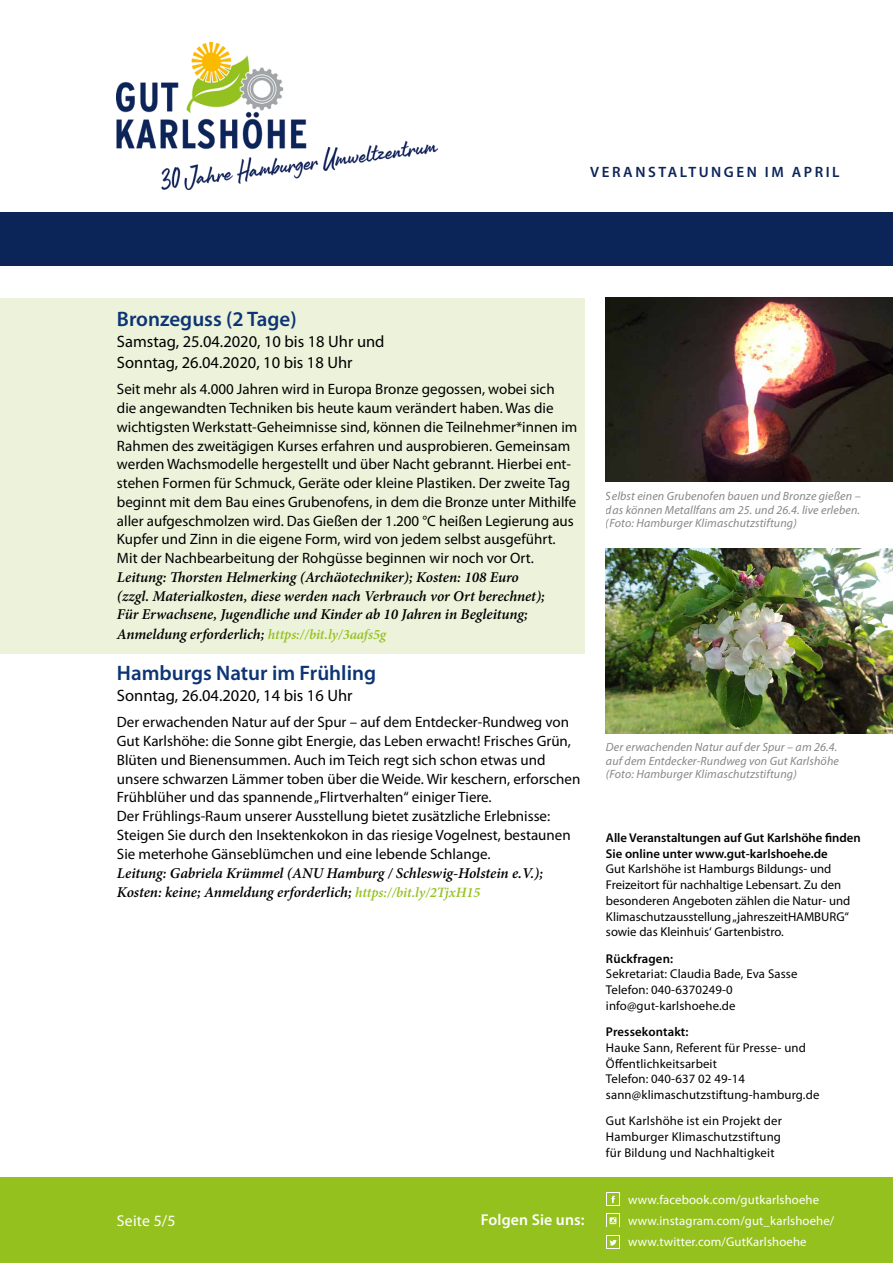
<style>
.page{position:relative;width:893px;height:1263px;background:#fff}
.page>*{position:absolute;margin:0;border:0;box-sizing:border-box;transform-origin:0 0}
.t1{font:600 21px "Myriad Pro";color:#0d3576}
.t2{font:16.5px/21px "Myriad Pro";color:#000}
.t3{font:600 15.75px "Myriad Pro";letter-spacing:.01em;color:#fff}
.t4{font:15.75px "Myriad Pro";letter-spacing:.01em;color:#fff}
.t5{font:15px/18.8px "Myriad Pro";color:#000}
.t6{font:italic 600 15px/19px "Minion Pro";letter-spacing:-.005em;color:#000}
.t7{font:600 15px "Myriad Pro";letter-spacing:.17em;color:#0b2559}
.t8{font:12.75px/15.8px "Myriad Pro";letter-spacing:.01em;color:#000}
.t9{font:600 12.75px/15.8px "Myriad Pro";color:#000}
.t10{font:12.75px/21px "Myriad Pro";letter-spacing:.01em;color:#fff}
.t11{font:italic 12px/13.5px "Myriad Pro";letter-spacing:.01em;color:#878787;text-align:justify}
.s1{font-size:14.25px;color:#95c11f}
</style>
<div class="page">
<div style="left:0;top:298px;width:585px;height:356px;background:#ecf3da"></div>
<div style="left:0;top:213px;width:893px;height:53px;background:#0b2559"></div>
<img style="left:117px;top:43px;width:320px;height:146px">
<div style="left:0;top:1178px;width:893px;height:85px;background:#95c11f"></div>
<div style="left:606px;top:1192px;width:14px;height:14px;background:#fff"></div>
<svg style="left:607px;top:1193px;width:12px;height:12px"></svg>
<svg style="left:609px;top:1217px;width:8px;height:8px"></svg>
<svg style="left:609px;top:1240px;width:8px;height:6px"></svg>
<img style="left:606px;top:298px;width:287px;height:184px">
<img style="left:606px;top:549px;width:287px;height:184px">
<p class="t7" style="left:590px;top:162px;width:251px">VERANSTALTUNGEN IM APRIL</p>
<h1 class="t1" style="left:117px;top:306px;width:181px">Bronzeguss (2 Tage)</h1>
<p class="t2" style="left:117px;top:331px;width:269px">Samstag, 25.04.2020, 10 bis 18 Uhr und<br>Sonntag, 26.04.2020, 10 bis 18 Uhr</p>
<p class="t5" style="left:117px;top:380px;width:462px">Seit mehr als 4.000 Jahren wird in Europa Bronze gegossen, wobei sich die angewandten Techniken bis heute kaum verändert haben. Was die wichtigsten Werkstatt-Geheimnisse sind, können die Teilnehmer*innen im Rahmen des zweitägigen Kurses erfahren und ausprobieren. Gemeinsam werden Wachsmodelle hergestellt und über Nacht gebrannt. Hierbei ent&shy;stehen Formen für Schmuck, Geräte oder kleine Plastiken. Der zweite Tag beginnt mit dem Bau eines Grubenofens, in dem die Bronze unter Mithilfe aller aufgeschmolzen wird. Das Gießen der 1.200 °C heißen Legierung aus Kupfer und Zinn in die eigene Form, wird von jedem selbst ausgeführt.<br>Mit der Nachbearbeitung der Rohgüsse beginnen wir noch vor Ort.</p>
<p class="t6" style="left:117px;top:567px;width:429px">Leitung: Thorsten Helmerking (Archäotechniker); Kosten: 108 Euro (zzgl. Materialkosten, diese werden nach Verbrauch vor Ort berechnet); Für Erwachsene, Jugendliche und Kinder ab 10 Jahren in Begleitung; Anmeldung erforderlich; <span class="s1">https://bit.ly/3aafs5g</span></p>
<h1 class="t1" style="left:117px;top:660px;width:261px">Hamburgs Natur im Frühling</h1>
<p class="t2" style="left:117px;top:685px;width:237px">Sonntag, 26.04.2020, 14 bis 16 Uhr</p>
<p class="t5" style="left:117px;top:713px;width:465px">Der erwachenden Natur auf der Spur – auf dem Entdecker-Rundweg von Gut Karlshöhe: die Sonne gibt Energie, das Leben erwacht! Frisches Grün, Blüten und Bienensummen. Auch im Teich regt sich schon etwas und unsere schwarzen Lämmer toben über die Weide. Wir keschern, erforschen Frühblüher und das spannende „Flirtverhalten“ einiger Tiere.<br>Der Frühlings-Raum unserer Ausstellung bietet zusätzliche Erlebnisse:<br>Steigen Sie durch den Insektenkokon in das riesige Vogelnest, bestaunen Sie meterhohe Gänseblümchen und eine lebende Schlange.</p>
<p class="t6" style="left:117px;top:863px;width:428px;line-height:19.5px">Leitung: Gabriela Krümmel (ANU Hamburg / Schleswig-Holstein e.V.);<br>Kosten: keine; Anmeldung erforderlich; <span class="s1">https://bit.ly/2TjxH15</span></p>
<p class="t11" style="left:606px;top:489px;width:256px">Selbst einen Grubenofen bauen und Bronze gießen – das können Metallfans am 25. und 26.4. live erleben. (Foto: Hamburger Klimaschutzstiftung)</p>
<p class="t11" style="left:606px;top:740px;width:235px;text-align:left">Der erwachenden Natur auf der Spur – am 26.4. auf dem Entdecker-Rundweg von Gut Karlshöhe (Foto: Hamburger Klimaschutzstiftung)</p>
<p class="t9" style="left:606px;top:829px;width:256px">Alle Veranstaltungen auf Gut Karlshöhe finden<br>Sie online unter www.gut-karlshoehe.de</p>
<p class="t8" style="left:606px;top:861px;width:246px">Gut Karlshöhe ist Hamburgs Bildungs- und Freizeitort für nachhaltige Lebensart. Zu den besonderen Angeboten zählen die Natur- und Klimaschutzausstellung „jahreszeitHAMBURG“ sowie das Kleinhuis‘ Gartenbistro.</p>
<p class="t9" style="left:606px;top:950px;width:69px">Rückfragen:</p>
<p class="t8" style="left:606px;top:966px;width:193px">Sekretariat: Claudia Bade, Eva Sasse<br>Telefon: 040-6370249-0 info@gut-karlshoehe.de</p>
<p class="t9" style="left:606px;top:1023px;width:84px">Pressekontakt:</p>
<p class="t8" style="left:606px;top:1039px;width:215px">Hauke Sann, Referent für Presse- und<br>Öffentlichkeitsarbeit<br>Telefon: 040-637 02 49-14 sann@klimaschutzstiftung-hamburg.de</p>
<p class="t8" style="left:606px;top:1113px;width:177px;text-align:justify">Gut Karlshöhe ist ein Projekt der Hamburger Klimaschutzstiftung für Bildung und Nachhaltigkeit</p>
<p class="t4" style="left:117px;top:1211px;width:60px">Seite 5/5</p>
<p class="t3" style="left:481px;top:1209px;width:105px">Folgen Sie uns:</p>
<p class="t10" style="left:628px;top:1188px;width:208px">www.facebook.com/gutkarlshoehe www.instagram.com/gut_karlshoehe/ www.twitter.com/GutKarlshoehe</p>
</div>
